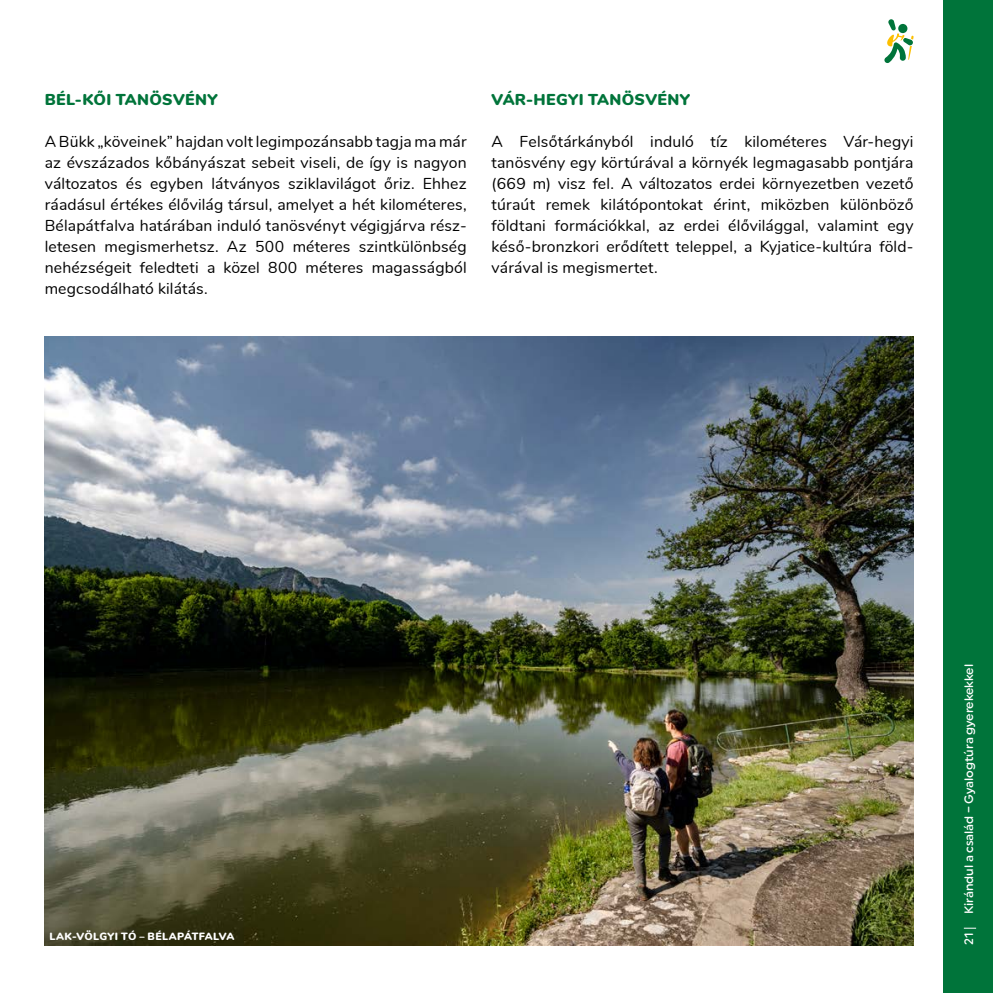
<style>
.page{position:relative;width:993px;height:993px;background:#fff}
.page>*{position:absolute;margin:0;border:0;box-sizing:border-box;transform-origin:0 0}
.t1{font:15.75px/21px "Nunito";letter-spacing:.01em;color:#000;text-align:justify}
.t2{font:900 15.75px "Nunito";letter-spacing:.02em;color:#00743a}
.t3{font:500 12.25px "Uniform Rnd";letter-spacing:-.005em;color:#fff}
.t4{font:900 10.5px "Nunito";letter-spacing:.035em;color:#fff}
</style>
<div class="page">
<div style="left:943px;top:0;width:49px;height:992px;background:#00743a"></div>
<img style="left:45px;top:336px;width:868px;height:609px">
<svg style="left:884px;top:19px;width:29px;height:44px"></svg>
<p class="t2" style="left:45px;top:88px;width:174px">BÉL-KŐI TANÖSVÉNY</p>
<p class="t1" style="left:45px;top:130px;width:423px">A Bükk „köveinek” hajdan volt legimpozánsabb tagja ma már az évszázados kőbányászat sebeit viseli, de így is nagyon változatos és egyben látványos sziklavilágot őriz. Ehhez ráadásul értékes élővilág társul, amelyet a hét kilométeres, Bélapátfalva határában induló tanösvényt végigjárva rész&shy;letesen megismerhetsz. Az 500 méteres szintkülönbség nehézségeit feledteti a közel 800 méteres magasságból megcsodálható kilátás.</p>
<p class="t2" style="left:491px;top:88px;width:200px">VÁR-HEGYI TANÖSVÉNY</p>
<p class="t1" style="left:491px;top:130px;width:423px">A Felsőtárkányból induló tíz kilométeres Vár-hegyi tanösvény egy körtúrával a környék legmagasabb pontjára (669 m) visz fel. A változatos erdei környezetben vezető túraút remek kilátópontokat érint, miközben különböző földtani formációkkal, az erdei élővilággal, valamint egy késő-bronzkori erődített teleppel, a Kyjatice-kultúra föld&shy;várával is megismertet.</p>
<p class="t4" style="left:50px;top:927px;width:186px">LAK-VÖLGYI TÓ – BÉLAPÁTFALVA</p>
<p class="t3" style="left:961px;top:913px;width:251px;rotate:-90deg">Kirándul a család – Gyalogtúra gyerekekkel</p>
<p class="t3" style="left:961px;top:944px;width:14px;rotate:-90deg">21</p>
</div>
